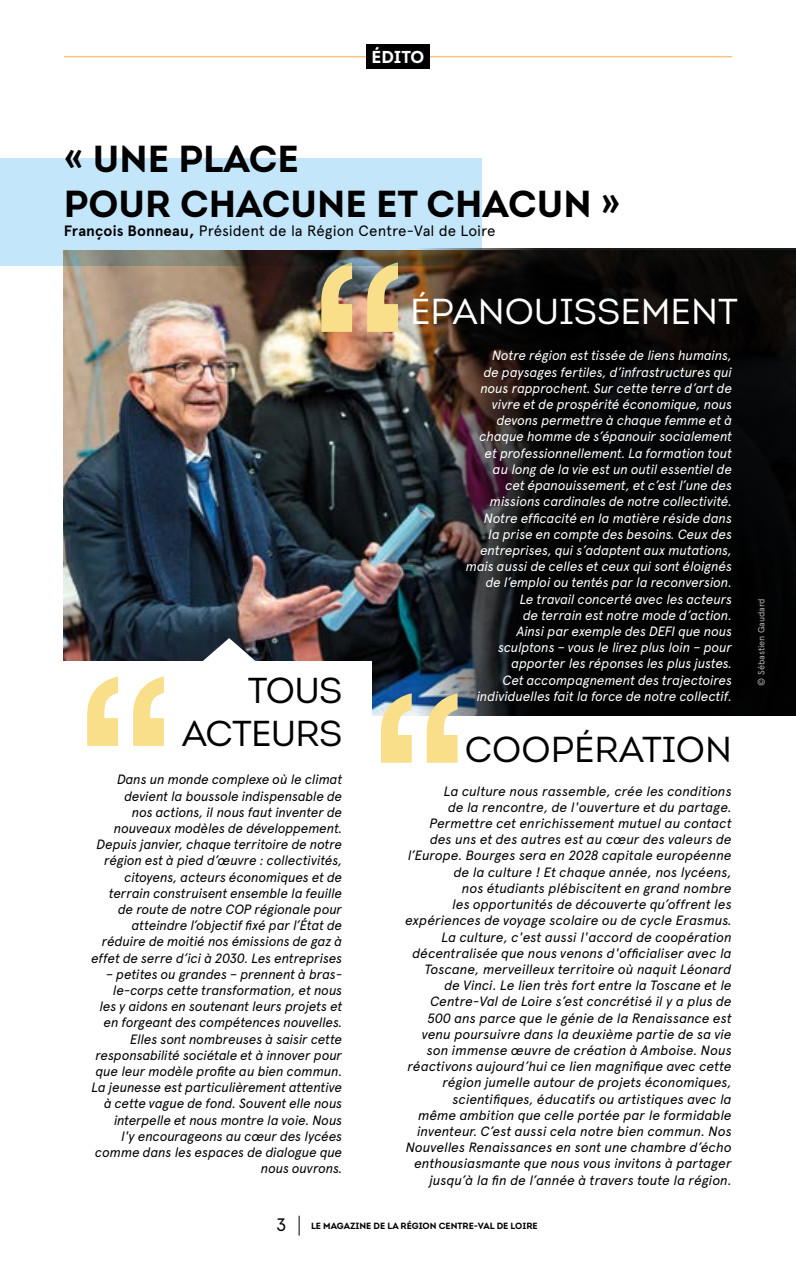
<style>
.page{position:relative;width:796px;height:1276px;background:#fff}
.page>*{position:absolute;margin:0;border:0;box-sizing:border-box;transform-origin:0 0}
.t1{font:37.5px/45px "Intro Bold Alt";color:#000}
.t2{font:36px "Intro Book Alt";color:#fff}
.t3{font:36px "Intro Book Alt";color:#000}
.t4{font:36px/43.2px "Intro Book Alt";letter-spacing:-.02em;color:#000;text-align:right}
.t5{font:18px "Apercu";color:#000}
.t6{font:17.25px "Intro Bold Alt";letter-spacing:-.005em;color:#fff}
.t7{font:15px "Apercu";letter-spacing:.005em;color:#000}
.t8{font:italic 13.5px/16.2px "Apercu";letter-spacing:-.01em;color:#000;text-align:right}
.t9{font:italic 13.5px/16.2px "Apercu";letter-spacing:-.015em;color:#fff;text-align:right}
.t10{font:9px "Intro Bold Alt";color:#000}
.t11{font:9px "Apercu";letter-spacing:-.005em;color:#fff}
.s1{font-weight:700}
</style>
<div class="page">
<svg style="left:299px;top:1215px;width:1px;height:20px"></svg>
<img style="left:64px;top:266px;width:81px;height:395px">
<img style="left:145px;top:249px;width:650px;height:466px">
<svg style="left:202px;top:638px;width:54px;height:23px"></svg>
<img style="left:321px;top:266px;width:77px;height:66px">
<div style="left:21px;top:661px;width:350px;height:219px;background:#fff"></div>
<hr style="left:64px;top:56px;width:667px;height:1px;background:#fac180">
<div style="left:366px;top:44px;width:63px;height:25px;background:#000"></div>
<div style="left:0;top:159px;width:480px;height:107px;background:#c3e6fb"></div>
<svg style="left:87px;top:676px;width:77px;height:70px"></svg>
<svg style="left:381px;top:693px;width:76px;height:70px"></svg>
<p class="t6" style="left:371px;top:46px;width:54px">ÉDITO</p>
<h1 class="t1" style="left:64px;top:136px;width:558px">« UNE PLACE<br>POUR CHACUNE ET CHACUN »</h1>
<p class="t7" style="left:64px;top:222px;width:433px"><span class="s1">François Bonneau,</span> Président de la Région Centre-Val de Loire</p>
<h2 class="t4" style="left:182px;top:669px;width:162px">TOUS<br>ACTEURS</h2>
<p class="t8" style="left:91px;top:770px;width:252px">Dans un monde complexe où le climat devient la boussole indispensable de<br>nos actions, il nous faut inventer de nouveaux modèles de développement.<br>Depuis janvier, chaque territoire de notre région est à pied d’œuvre : collectivités, citoyens, acteurs économiques et de terrain construisent ensemble la feuille de route de notre COP régionale pour atteindre l’objectif fixé par l’État de réduire de moitié nos émissions de gaz à effet de serre d’ici à 2030. Les entreprises</p>
<p class="t8" style="left:91px;top:965px;width:252px">– petites ou grandes – prennent à bras&shy;le-corps cette transformation, et nous<br>les y aidons en soutenant leurs projets et en forgeant des compétences nouvelles.<br>Elles sont nombreuses à saisir cette responsabilité sociétale et à innover pour que leur modèle profite au bien commun.<br>La jeunesse est particulièrement attentive à cette vague de fond. Souvent elle nous interpelle et nous montre la voie. Nous<br>l'y encourageons au cœur des lycées comme dans les espaces de dialogue que nous ouvrons.</p>
<h2 class="t2" style="left:410px;top:289px;width:329px">ÉPANOUISSEMENT</h2>
<p class="t9" style="left:465px;top:346px;width:267px">Notre région est tissée de liens humains,<br>de paysages fertiles, d’infrastructures qui nous rapprochent. Sur cette terre d’art de vivre et de prospérité économique, nous devons permettre à chaque femme et à chaque homme de s’épanouir socialement et professionnellement. La formation tout<br>au long de la vie est un outil essentiel de<br>cet épanouissement, et c’est l’une des missions cardinales de notre collectivité.<br>Notre efficacité en la matière réside dans<br>la prise en compte des besoins. Ceux des entreprises, qui s’adaptent aux mutations, mais aussi de celles et ceux qui sont éloignés de l’emploi ou tentés par la reconversion.<br>Le travail concerté avec les acteurs<br>de terrain est notre mode d’action.<br>Ainsi par exemple des DEFI que nous sculptons – vous le lirez plus loin – pour apporter les réponses les plus justes.<br>Cet accompagnement des trajectoires individuelles fait la force de notre collectif.</p>
<h2 class="t3" style="left:464px;top:728px;width:268px">COOPÉRATION</h2>
<p class="t8" style="left:405px;top:781px;width:328px">La culture nous rassemble, crée les conditions<br>de la rencontre, de l'ouverture et du partage.<br>Permettre cet enrichissement mutuel au contact des uns et des autres est au cœur des valeurs de l’Europe. Bourges sera en 2028 capitale européenne de la culture ! Et chaque année, nos lycéens,<br>nos étudiants plébiscitent en grand nombre<br>les opportunités de découverte qu’offrent les expériences de voyage scolaire ou de cycle Erasmus.<br>La culture, c'est aussi l'accord de coopération décentralisée que nous venons d'officialiser avec la Toscane, merveilleux territoire où naquit Léonard<br>de Vinci. Le lien très fort entre la Toscane et le Centre-Val de Loire s’est concrétisé il y a plus de 500 ans parce que le génie de la Renaissance est venu poursuivre dans la deuxième partie de sa vie son immense œuvre de création à Amboise. Nous réactivons aujourd’hui ce lien magnifique avec cette région jumelle autour de projets économiques, scientifiques, éducatifs ou artistiques avec la<br>même ambition que celle portée par le formidable inventeur. C’est aussi cela notre bien commun. Nos Nouvelles Renaissances en sont une chambre d’écho enthousiasmante que nous vous invitons à partager jusqu’à la fin de l’année à travers toute la région.</p>
<h3 class="t5" style="left:276px;top:1213px;width:12px">3</h3>
<p class="t10" style="left:311px;top:1220px;width:228px">LE MAGAZINE DE LA RÉGION CENTRE-VAL DE LOIRE</p>
<p class="t11" style="left:755px;top:685px;width:89px;rotate:-90deg">© Sébastien Gaudard</p>
</div>
